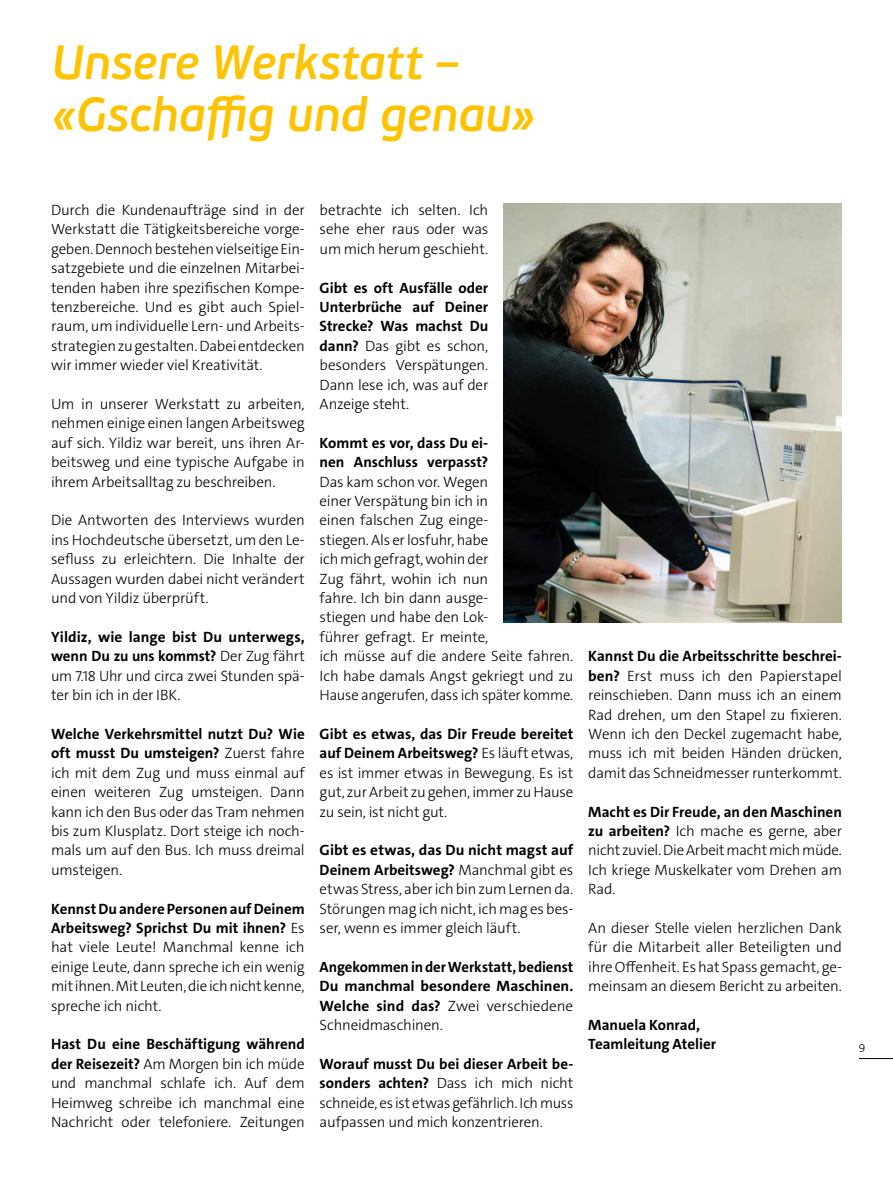
<style>
.page{position:relative;width:893px;height:1178px;background:#fff}
.page>*{position:absolute;margin:0;border:0;box-sizing:border-box;transform-origin:0 0}
.t1{font:italic 600 48px/51.8px "PF Beau Sans Pro";letter-spacing:-.005em;color:#fdc300}
.t2{font:300 15px/19.4px "The Sans C5";letter-spacing:-.01em;color:#000;text-align:justify}
.t3{font:700 15px/19.4px "The Sans C5";color:#000}
.t4{font:300 12px "The Sans C5";color:#000}
.s1{font-weight:700}
.s2{font-weight:300}
</style>
<div class="page">
<hr style="left:859px;top:1058px;width:34px;height:1px;background:#000">
<img style="left:503px;top:203px;width:339px;height:419px">
<h1 class="t1" style="left:51px;top:38px;width:486px">Unsere Werkstatt – «Gschaffig und genau»</h1>
<p class="t2" style="left:51px;top:200px;width:255px">Durch die Kundenaufträge sind in der Werkstatt die Tätigkeitsbereiche vorge&shy;geben. Dennoch bestehen vielseitige Ein&shy;satzgebiete und die einzelnen Mitarbei&shy;tenden haben ihre spezifischen Kompe&shy;tenzbereiche. Und es gibt auch Spiel&shy;raum, um individuelle Lern- und Arbeits&shy;strategien zu gestalten. Dabei entdecken wir immer wieder viel Kreativität.</p>
<p class="t2" style="left:51px;top:394px;width:255px">Um in unserer Werkstatt zu arbeiten, nehmen einige einen langen Arbeitsweg auf sich. Yildiz war bereit, uns ihren Ar&shy;beitsweg und eine typische Aufgabe in ihrem Arbeitsalltag zu beschreiben.</p>
<p class="t2" style="left:51px;top:511px;width:255px">Die Antworten des Interviews wurden ins Hochdeutsche übersetzt, um den Le&shy;sefluss zu erleichtern. Die Inhalte der Aussagen wurden dabei nicht verändert und von Yildiz überprüft.</p>
<p class="t2" style="left:51px;top:627px;width:255px"><span class="s1">Yildiz, wie lange bist Du unterwegs, wenn Du zu uns kommst?</span> Der Zug fährt um 7.18 Uhr und circa zwei Stunden spä&shy;ter bin ich in der IBK.</p>
<p class="t2" style="left:51px;top:724px;width:255px"><span class="s1">Welche Verkehrsmittel nutzt Du? Wie oft musst Du umsteigen?</span> Zuerst fahre ich mit dem Zug und muss einmal auf einen weiteren Zug umsteigen. Dann kann ich den Bus oder das Tram nehmen bis zum Klusplatz. Dort steige ich noch&shy;mals um auf den Bus. Ich muss dreimal umsteigen.</p>
<p class="t2" style="left:51px;top:899px;width:255px"><span class="s1">Kennst Du andere Personen auf Deinem Arbeitsweg? Sprichst Du mit ihnen?</span> Es hat viele Leute! Manchmal kenne ich einige Leute, dann spreche ich ein wenig mit ihnen. Mit Leuten, die ich nicht kenne, spreche ich nicht.</p>
<p class="t2" style="left:51px;top:1035px;width:255px"><span class="s1">Hast Du eine Beschäftigung während der Reisezeit?</span> Am Morgen bin ich müde und manchmal schlafe ich. Auf dem Heimweg schreibe ich manchmal eine Nachricht oder telefoniere. Zeitungen</p>
<p class="t2" style="left:320px;top:200px;width:170px">betrachte ich selten. Ich sehe eher raus oder was um mich herum geschieht.</p>
<p class="t2" style="left:320px;top:278px;width:170px"><span class="s1">Gibt es oft Ausfälle oder Unterbrüche auf Deiner Strecke? Was machst Du dann?</span> Das gibt es schon, besonders Verspätungen.<br>Dann lese ich, was auf der Anzeige steht.</p>
<p class="t3" style="left:320px;top:433px;width:170px">Kommt es vor, dass Du ei&shy;nen Anschluss verpasst?</p>
<p class="t2" style="left:320px;top:472px;width:255px;text-align:left">Das kam schon vor. Wegen<br>einer Verspätung bin ich in<br>einen falschen Zug einge-<br>stiegen. Als er losfuhr, habe<br>ich mich gefragt, wohin der<br>Zug fährt, wohin ich nun<br>fahre. Ich bin dann ausge-<br>stiegen und habe den Lok-<br>führer gefragt. Er meinte,<br>ich müsse auf die andere Seite fahren.<br>Ich habe damals Angst gekriegt und zu<br>Hause angerufen, dass ich später komme.</p>
<p class="t2" style="left:320px;top:724px;width:255px"><span class="s1">Gibt es etwas, das Dir Freude bereitet auf Deinem Arbeitsweg?</span> Es läuft etwas, es ist immer etwas in Bewegung. Es ist gut, zur Arbeit zu gehen, immer zu Hause zu sein, ist nicht gut.</p>
<p class="t2" style="left:320px;top:841px;width:255px"><span class="s1">Gibt es etwas, das Du nicht magst auf Deinem Arbeitsweg?</span> Manchmal gibt es etwas Stress, aber ich bin zum Lernen da.<br>Störungen mag ich nicht, ich mag es bes&shy;ser, wenn es immer gleich läuft.</p>
<p class="t3" style="left:320px;top:957px;width:255px;text-align:justify">Angekommen in der Werkstatt, bedienst Du manchmal besondere Maschinen.<br>Welche sind das? <span class="s2">Zwei verschiedene Schneidmaschinen.</span></p>
<p class="t2" style="left:320px;top:1054px;width:255px"><span class="s1">Worauf musst Du bei dieser Arbeit be&shy;sonders achten?</span> Dass ich mich nicht schneide, es ist etwas gefährlich. Ich muss aufpassen und mich konzentrieren.</p>
<p class="t2" style="left:588px;top:647px;width:255px"><span class="s1">Kannst Du die Arbeitsschritte beschrei&shy;ben?</span> Erst muss ich den Papierstapel reinschieben. Dann muss ich an einem Rad drehen, um den Stapel zu fixieren.<br>Wenn ich den Deckel zugemacht habe, muss ich mit beiden Händen drücken, damit das Schneidmesser runterkommt.</p>
<p class="t2" style="left:588px;top:802px;width:255px"><span class="s1">Macht es Dir Freude, an den Maschinen zu arbeiten?</span> Ich mache es gerne, aber nicht zuviel. Die Arbeit macht mich müde.<br>Ich kriege Muskelkater vom Drehen am Rad.</p>
<p class="t2" style="left:588px;top:918px;width:255px">An dieser Stelle vielen herzlichen Dank für die Mitarbeit aller Beteiligten und ihre Offenheit. Es hat Spass gemacht, ge&shy;meinsam an diesem Bericht zu arbeiten.</p>
<p class="t3" style="left:588px;top:1015px;width:129px">Manuela Konrad,<br>Teamleitung Atelier</p>
<p class="t4" style="left:859px;top:1040px;width:8px">9</p>
</div>
